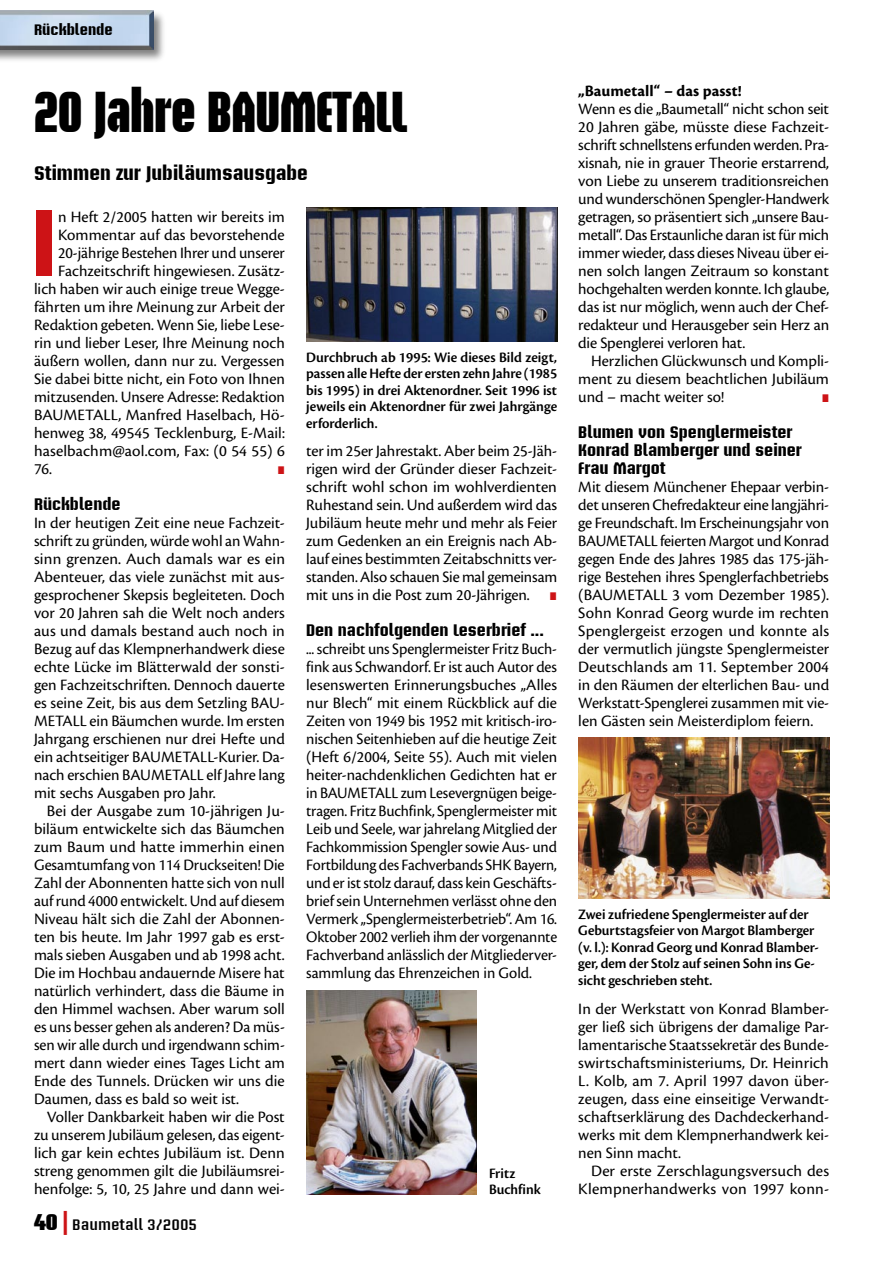
<style>
.page{position:relative;width:893px;height:1263px;background:#fff}
.page>*{position:absolute;margin:0;border:0;box-sizing:border-box;transform-origin:0 0}
.t1{font:700 93px "Briem Akademi Std";color:#cd1316}
.t2{font:900 57px "Briem Akademi Std";color:#000;scale:.8 1}
.t3{font:700 19.5px "Briem Akademi Std";color:#000}
.t4{font:18px "European Pi Std 3";color:#cd1316;scale:.75 1}
.t5{font:16.5px/18px "Cronos Pro";color:#000;text-align:justify}
.t6{font:700 16.5px/18px "Briem Akademi Std";color:#000}
.t7{font:700 16.5px "Cronos Pro";letter-spacing:.005em;color:#000}
.t8{font:15px/16.5px "Cronos Pro Semibold Disp";color:#000}
.t9{font:600 15px "Briem Akademi Std";color:#000}
.t10{font:700 15px "Briem Akademi Std";color:#000}
.s1{font-weight:900;font-size:22.5px}
.s2{font-size:24px;color:#cd1316}
.s3{color:#cd1316}
</style>
<div class="page">
<div style="left:0;top:9px;width:168px;height:54px;background:#000;opacity:.5"></div>
<img style="left:0;top:11px;width:153px;height:38px">
<img style="left:306px;top:990px;width:170px;height:204px">
<img style="left:306px;top:207px;width:251px;height:134px">
<img style="left:578px;top:737px;width:251px;height:162px">
<p class="t10" style="left:34px;top:22px;width:80px">Rückblende</p>
<h2 class="t2" style="left:34px;top:80px;width:468px">20 Jahre BAUMETALL</h2>
<p class="t3" style="left:34px;top:162px;width:275px">Stimmen zur Jubiläumsausgabe</p>
<h1 class="t1" style="left:31px;top:191px;width:27px">I</h1>
<p class="t5" style="left:58px;top:208px;width:228px">n Heft 2/2005 hatten wir bereits im</p>
<p class="t5" style="left:58px;top:226px;width:228px">Kommentar auf das bevorstehende</p>
<p class="t5" style="left:58px;top:244px;width:228px">20-jährige Bestehen Ihrer und unserer</p>
<p class="t5" style="left:58px;top:262px;width:228px">Fachzeitschrift hingewiesen. Zusätz-</p>
<p class="t5" style="left:34px;top:280px;width:252px">lich haben wir auch einige treue Wegge-</p>
<p class="t5" style="left:34px;top:298px;width:252px">fährten um ihre Meinung zur Arbeit der</p>
<p class="t5" style="left:34px;top:316px;width:252px">Redaktion gebeten. Wenn Sie, liebe Lese-</p>
<p class="t5" style="left:34px;top:334px;width:252px">rin und lieber Leser, Ihre Meinung noch</p>
<p class="t5" style="left:34px;top:352px;width:252px">äußern wollen, dann nur zu. Vergessen</p>
<p class="t5" style="left:34px;top:370px;width:252px">Sie dabei bitte nicht, ein Foto von Ihnen</p>
<p class="t5" style="left:34px;top:388px;width:253px">mitzusenden. Unsere Adresse: Redaktion</p>
<p class="t5" style="left:34px;top:406px;width:252px">BAUMETALL, Manfred Haselbach, Hö-</p>
<p class="t5" style="left:34px;top:424px;width:252px">henweg 38, 49545 Tecklenburg, E-Mail:</p>
<p class="t5" style="left:34px;top:442px;width:252px">haselbachm@aol.com, Fax: (0 54 55) 6</p>
<p class="t5" style="left:34px;top:460px;width:20px">76.</p>
<p class="t4" style="left:277px;top:456px;width:12px">▪</p>
<p class="t6" style="left:34px;top:495px;width:88px">Rückblende</p>
<p class="t5" style="left:34px;top:514px;width:253px">In der heutigen Zeit eine neue Fachzeit&shy;schrift zu gründen, würde wohl an Wahn&shy;sinn grenzen. Auch damals war es ein Abenteuer, das viele zunächst mit aus&shy;gesprochener Skepsis begleiteten. Doch vor 20 Jahren sah die Welt noch anders aus und damals bestand auch noch in Bezug auf das Klempnerhandwerk diese echte Lücke im Blätterwald der sonsti&shy;gen Fachzeitschriften. Dennoch dauerte es seine Zeit, bis aus dem Setzling BAU-METALL ein Bäumchen wurde. Im ersten Jahrgang erschienen nur drei Hefte und ein achtseitiger BAUMETALL-Kurier. Da&shy;nach erschien BAUMETALL elf Jahre lang mit sechs Ausgaben pro Jahr.</p>
<p class="t5" style="left:34px;top:802px;width:253px;text-indent:13px">Bei der Ausgabe zum 10-jährigen Ju&shy;biläum entwickelte sich das Bäumchen zum Baum und hatte immerhin einen Gesamtumfang von 114 Druckseiten! Die Zahl der Abonnenten hatte sich von null auf rund 4000 entwickelt. Und auf diesem Niveau hält sich die Zahl der Abonnen&shy;ten bis heute. Im Jahr 1997 gab es erst&shy;mals sieben Ausgaben und ab 1998 acht.<br>Die im Hochbau andauernde Misere hat natürlich verhindert, dass die Bäume in den Himmel wachsen. Aber warum soll es uns besser gehen als anderen? Da müs&shy;sen wir alle durch und irgendwann schim&shy;mert dann wieder eines Tages Licht am Ende des Tunnels. Drücken wir uns die Daumen, dass es bald so weit ist.</p>
<p class="t5" style="left:34px;top:1108px;width:252px;text-indent:13px">Voller Dankbarkeit haben wir die Post zu unserem Jubiläum gelesen, das eigent&shy;lich gar kein echtes Jubiläum ist. Denn streng genommen gilt die Jubiläumsrei&shy;henfolge: 5, 10, 25 Jahre und dann wei-</p>
<p class="t9" style="left:34px;top:1216px;width:165px"><span class="s1">40</span> <span class="s2">|</span> Baumetall 3/2005</p>
<p class="t8" style="left:306px;top:349px;width:252px;text-align:justify">Durchbruch ab 1995: Wie dieses Bild zeigt, passen alle Hefte der ersten zehn Jahre (1985 bis 1995) in drei Aktenordner. Seit 1996 ist jeweils ein Aktenordner für zwei Jahrgänge erforderlich.</p>
<p class="t5" style="left:306px;top:442px;width:253px">ter im 25er Jahrestakt. Aber beim 25-Jäh&shy;rigen wird der Gründer dieser Fachzeit&shy;schrift wohl schon im wohlverdienten Ruhestand sein. Und außerdem wird das Jubiläum heute mehr und mehr als Feier zum Gedenken an ein Ereignis nach Ab&shy;lauf eines bestimmten Zeitabschnitts ver&shy;standen. Also schauen Sie mal gemeinsam mit uns in die Post zum 20-Jährigen. <span class="s3">▪</span></p>
<p class="t6" style="left:306px;top:621px;width:239px">Den nachfolgenden Leserbrief ...</p>
<p class="t5" style="left:306px;top:640px;width:253px">... schreibt uns Spenglermeister Fritz Buch&shy;fink aus Schwandorf. Er ist auch Autor des lesenswerten Erinnerungsbuches „Alles nur Blech“ mit einem Rückblick auf die Zeiten von 1949 bis 1952 mit kritisch-iro&shy;nischen Seitenhieben auf die heutige Zeit (Heft 6/2004, Seite 55). Auch mit vielen heiter-nachdenklichen Gedichten hat er in BAUMETALL zum Lesevergnügen beige&shy;tragen. Fritz Buchfink, Spenglermeister mit Leib und Seele, war jahrelang Mitglied der Fachkommission Spengler sowie Aus- und Fortbildung des Fachverbands SHK Bayern, und er ist stolz darauf, dass kein Geschäfts&shy;brief sein Unternehmen verlässt ohne den Vermerk „Spenglermeisterbetrieb“. Am 16.<br>Oktober 2002 verlieh ihm der vorgenannte Fachverband anlässlich der Mitgliederver&shy;sammlung das Ehrenzeichen in Gold.</p>
<p class="t8" style="left:489px;top:1165px;width:53px">Fritz<br>Buchfink</p>
<p class="t7" style="left:578px;top:81px;width:165px">„Baumetall“ – das passt!</p>
<p class="t5" style="left:578px;top:100px;width:253px">Wenn es die „Baumetall“ nicht schon seit 20 Jahren gäbe, müsste diese Fachzeit&shy;schrift schnellstens erfunden werden. Pra&shy;xisnah, nie in grauer Theorie erstarrend, von Liebe zu unserem traditionsreichen und wunderschönen Spengler-Handwerk getragen, so präsentiert sich „unsere Bau&shy;metall“. Das Erstaunliche daran ist für mich immer wieder, dass dieses Niveau über ei&shy;nen solch langen Zeitraum so konstant hochgehalten werden konnte. Ich glaube, das ist nur möglich, wenn auch der Chef&shy;redakteur und Herausgeber sein Herz an die Spenglerei verloren hat.</p>
<p class="t5" style="left:578px;top:352px;width:252px;text-indent:13px">Herzlichen Glückwunsch und Kompli&shy;ment zu diesem beachtlichen Jubiläum und – macht weiter so!</p>
<p class="t4" style="left:822px;top:384px;width:12px">▪</p>
<p class="t6" style="left:578px;top:423px;width:225px">Blumen von Spenglermeister<br>Konrad Blamberger und seiner<br>Frau Margot</p>
<p class="t5" style="left:578px;top:478px;width:252px">Mit diesem Münchener Ehepaar verbin&shy;det unseren Chefredakteur eine langjähri&shy;ge Freundschaft. Im Erscheinungsjahr von BAUMETALL feierten Margot und Konrad gegen Ende des Jahres 1985 das 175-jäh&shy;rige Bestehen ihres Spenglerfachbetriebs (BAUMETALL 3 vom Dezember 1985).<br>Sohn Konrad Georg wurde im rechten Spenglergeist erzogen und konnte als der vermutlich jüngste Spenglermeister Deutschlands am 11. September 2004 in den Räumen der elterlichen Bau- und Werkstatt-Spenglerei zusammen mit vie&shy;len Gästen sein Meisterdiplom feiern.</p>
<p class="t8" style="left:578px;top:906px;width:242px">Zwei zufriedene Spenglermeister auf der Geburtstagsfeier von Margot Blamberger (v. l.): Konrad Georg und Konrad Blamber&shy;ger, dem der Stolz auf seinen Sohn ins Ge&shy;sicht geschrieben steht.</p>
<p class="t5" style="left:578px;top:1000px;width:252px">In der Werkstatt von Konrad Blamber&shy;ger ließ sich übrigens der damalige Par&shy;lamentarische Staatssekretär des Bunde&shy;swirtschaftsministeriums, Dr. Heinrich L. Kolb, am 7. April 1997 davon über&shy;zeugen, dass eine einseitige Verwandt&shy;schaftserklärung des Dachdeckerhand&shy;werks mit dem Klempnerhandwerk kei&shy;nen Sinn macht.</p>
<p class="t5" style="left:578px;top:1162px;width:252px;text-align:right">Der erste Zerschlagungsversuch des<br>Klempnerhandwerks von 1997 konn-</p>
</div>
